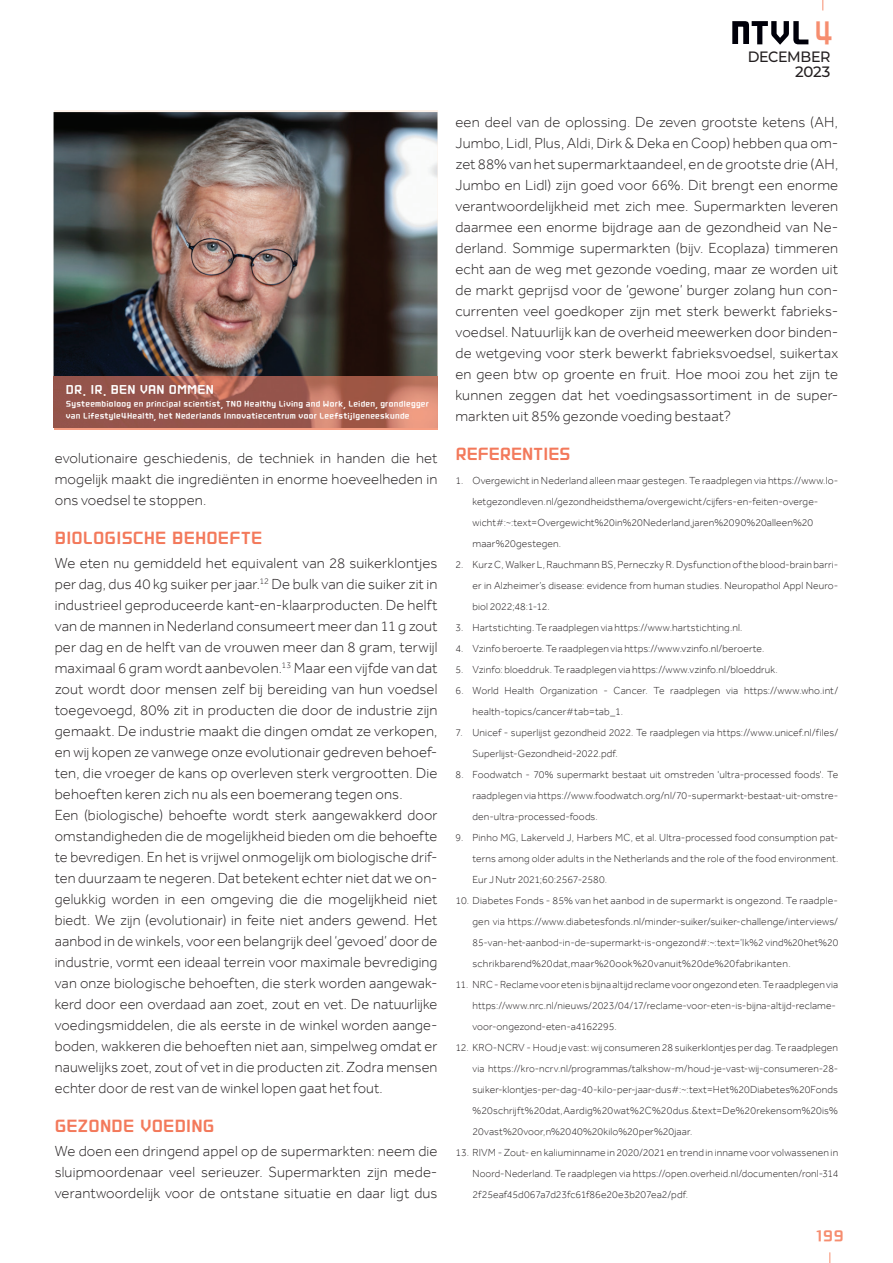
<style>
.page{position:relative;width:893px;height:1263px;background:#fff}
.page>*{position:absolute;margin:0;border:0;box-sizing:border-box;transform-origin:0 0}
.t1{font:39.15px "TT Mamablock L";color:#f68d6f;scale:.79 1}
.t2{font:21px "TT Mamablock L";color:#f3795b}
.t3{font:18.75px "TT Mamablock L";color:#f68d6f}
.t4{font:300 15px/21px "Effra";letter-spacing:.01em;color:#231f20;text-align:justify}
.t5{font:15px "TT Mamablock L";letter-spacing:.015em;color:#fff}
.t6{font:500 15px/15.8px "Montserrat";letter-spacing:-.02em;color:#231f20;text-align:right;scale:.95 1}
.t7{font:300 10.5px/21px "Effra";letter-spacing:.01em;color:#231f20;text-align:justify}
.t8{font:9.75px/12px "TT Mamablock L";letter-spacing:.025em;color:#fff}
</style>
<div class="page">
<svg style="left:732px;top:21px;width:76px;height:24px"></svg>
<img style="left:54px;top:112px;width:383px;height:264px">
<hr style="left:54px;top:428px;width:383px;height:1px;background:#f69e82">
<img style="left:54px;top:376px;width:383px;height:52px">
<p class="t5" style="left:66px;top:384px;width:149px">DR. IR. BEN VAN OMMEN</p>
<p class="t8" style="left:66px;top:400px;width:365px">Systeembioloog en principal scientist, TNO Healthy Living and Work, Leiden, grondlegger van Lifestyle4Health, het Nederlands Innovatiecentrum voor Leefstijlgeneeskunde</p>
<p class="t4" style="left:55px;top:447px;width:384px">evolutionaire geschiedenis, de techniek in handen die het mogelijk maakt die ingrediënten in enorme hoeveelheden in ons voedsel te stoppen.</p>
<h2 class="t2" style="left:55px;top:529px;width:209px">BIOLOGISCHE BEHOEFTE</h2>
<p class="t4" style="left:55px;top:552px;width:384px;text-align:left">We eten nu gemiddeld het equivalent van 28 suikerklontjes per dag, dus 40 kg suiker per jaar.<sup>12</sup> De bulk van die suiker zit in industrieel geproduceerde kant-en-klaarproducten. De helft van de mannen in Nederland consumeert meer dan 11 g zout per dag en de helft van de vrouwen meer dan 8 gram, terwijl maximaal 6 gram wordt aanbevolen.<sup>13</sup> Maar een vijfde van dat zout wordt door mensen zelf bij bereiding van hun voedsel toegevoegd, 80% zit in producten die door de industrie zijn gemaakt. De industrie maakt die dingen omdat ze verkopen, en wij kopen ze vanwege onze evolutionair gedreven behoef&shy;ten, die vroeger de kans op overleven sterk vergrootten. Die behoeften keren zich nu als een boemerang tegen ons.<br>Een (biologische) behoefte wordt sterk aangewakkerd door omstandigheden die de mogelijkheid bieden om die behoefte te bevredigen. En het is vrijwel onmogelijk om biologische drif&shy;ten duurzaam te negeren. Dat betekent echter niet dat we on&shy;gelukkig worden in een omgeving die die mogelijkheid niet biedt. We zijn (evolutionair) in feite niet anders gewend. Het aanbod in de winkels, voor een belangrijk deel ‘gevoed’ door de industrie, vormt een ideaal terrein voor maximale bevrediging van onze biologische behoeften, die sterk worden aangewak&shy;kerd door een overdaad aan zoet, zout en vet. De natuurlijke voedingsmiddelen, die als eerste in de winkel worden aange&shy;boden, wakkeren die behoeften niet aan, simpelweg omdat er nauwelijks zoet, zout of vet in die producten zit. Zodra mensen echter door de rest van de winkel lopen gaat het fout.</p>
<h2 class="t2" style="left:55px;top:1117px;width:161px">GEZONDE VOEDING</h2>
<p class="t4" style="left:55px;top:1140px;width:384px">We doen een dringend appel op de supermarkten: neem die sluipmoordenaar veel serieuzer. Supermarkten zijn mede&shy;verantwoordelijk voor de ontstane situatie en daar ligt dus</p>
<h1 class="t1" style="left:815px;top:18px;width:24px">4</h1>
<p class="t6" style="left:748px;top:48px;width:89px">DECEMBER<br>2023</p>
<p class="t4" style="left:455px;top:111px;width:384px">een deel van de oplossing. De zeven grootste ketens (AH, Jumbo, Lidl, Plus, Aldi, Dirk &amp; Deka en Coop) hebben qua om&shy;zet 88% van het supermarktaandeel, en de grootste drie (AH, Jumbo en Lidl) zijn goed voor 66%. Dit brengt een enorme verantwoordelijkheid met zich mee. Supermarkten leveren daarmee een enorme bijdrage aan de gezondheid van Ne&shy;derland. Sommige supermarkten (bijv. Ecoplaza) timmeren echt aan de weg met gezonde voeding, maar ze worden uit de markt geprijsd voor de ‘gewone’ burger zolang hun con&shy;currenten veel goedkoper zijn met sterk bewerkt fabrieks&shy;voedsel. Natuurlijk kan de overheid meewerken door binden&shy;de wetgeving voor sterk bewerkt fabrieksvoedsel, suikertax en geen btw op groente en fruit. Hoe mooi zou het zijn te kunnen zeggen dat het voedingsassortiment in de super&shy;markten uit 85% gezonde voeding bestaat?</p>
<h2 class="t2" style="left:455px;top:445px;width:117px">REFERENTIES</h2>
<p class="t7" style="left:472px;top:469px;width:367px;text-align:left;text-indent:-17px">1. Overgewicht in Nederland alleen maar gestegen. Te raadplegen via https://www.lo&shy;ketgezondleven.nl/gezondheidsthema/overgewicht/cijfers-en-feiten-overge&shy;wicht#:~:text=Overgewicht%20in%20Nederland,jaren%2090%20alleen%20 maar%20gestegen.</p>
<p class="t7" style="left:472px;top:553px;width:367px;text-indent:-17px">2. Kurz C, Walker L, Rauchmann BS, Perneczky R. Dysfunction of the blood-brain barri&shy;er in Alzheimer’s disease: evidence from human studies. Neuropathol Appl Neuro&shy;biol 2022;48:1-12.</p>
<p class="t7" style="left:455px;top:616px;width:288px">3. Hartstichting. Te raadplegen via https://www.hartstichting.nl.</p>
<p class="t7" style="left:455px;top:637px;width:310px">4. Vzinfo beroerte. Te raadplegen via https://www.vzinfo.nl/beroerte.</p>
<p class="t7" style="left:455px;top:658px;width:324px">5. Vzinfo: bloeddruk. Te raadplegen via https://www.vzinfo.nl/bloeddruk.</p>
<p class="t7" style="left:472px;top:679px;width:367px;text-indent:-17px">6. World Health Organization - Cancer. Te raadplegen via https://www.who.int/ health-topics/cancer#tab=tab_1.</p>
<p class="t7" style="left:472px;top:721px;width:367px;text-indent:-17px">7. Unicef - superlijst gezondheid 2022. Te raadplegen via https://www.unicef.nl/files/<br>Superlijst-Gezondheid-2022.pdf.</p>
<p class="t7" style="left:472px;top:763px;width:367px;text-indent:-17px">8. Foodwatch - 70% supermarkt bestaat uit omstreden 'ultra-processed foods'. Te raadplegen via https://www.foodwatch.org/nl/70-supermarkt-bestaat-uit-omstre&shy;den-ultra-processed-foods.</p>
<p class="t7" style="left:472px;top:826px;width:367px;text-indent:-17px">9. Pinho MG, Lakerveld J, Harbers MC, et al. Ultra-processed food consumption pat&shy;terns among older adults in the Netherlands and the role of the food environment.<br>Eur J Nutr 2021;60:2567-2580.</p>
<p class="t7" style="left:472px;top:889px;width:367px;text-indent:-17px">10. Diabetes Fonds - 85% van het aanbod in de super markt is ongezond. Te raadple&shy;gen via https://www.diabetesfonds.nl/minder-suiker/suiker-challenge/interviews/ 85-van-het-aanbod-in-de-supermarkt-is-ongezond#:~:text=’Ik%2 vind%20het%20 schrikbarend%20dat,maar%20ook%20vanuit%20de%20fabrikanten.</p>
<p class="t7" style="left:472px;top:973px;width:367px;text-align:left;text-indent:-17px">11. NRC - Reclame voor eten is bijna altijd reclame voor ongezond eten. Te raadplegen via https://www.nrc.nl/nieuws/2023/04/17/reclame-voor-eten-is-bijna-altijd-reclame&shy;voor-ongezond-eten-a4162295.</p>
<p class="t7" style="left:472px;top:1036px;width:367px;text-indent:-17px">12. KRO-NCRV - Houd je vast: wij consumeren 28 suikerklontjes per dag. Te raadplegen via https://kro-ncrv.nl/programmas/talkshow-m/houd-je-vast-wij-consumeren-28- suiker-klontjes-per-dag-40-kilo-per-jaar-dus#:~:text=Het%20Diabetes%20Fonds %20schrijft%20dat,Aardig%20wat%2C%20dus.&amp;text=De%20rekensom%20is% 20vast%20voor,n%2040%20kilo%20per%20jaar.</p>
<p class="t7" style="left:472px;top:1141px;width:367px;text-indent:-17px">13. RIVM - Zout- en kaliuminname in 2020/2021 en trend in inname voor volwassenen in Noord-Nederland. Te raadplegen via https://open.overheid.nl/documenten/ronl-314<br>2f25eaf45d067a7d23fc61f86e20e3b207ea2/pdf.</p>
<p class="t3" style="left:816px;top:1229px;width:30px">199</p>
</div>
